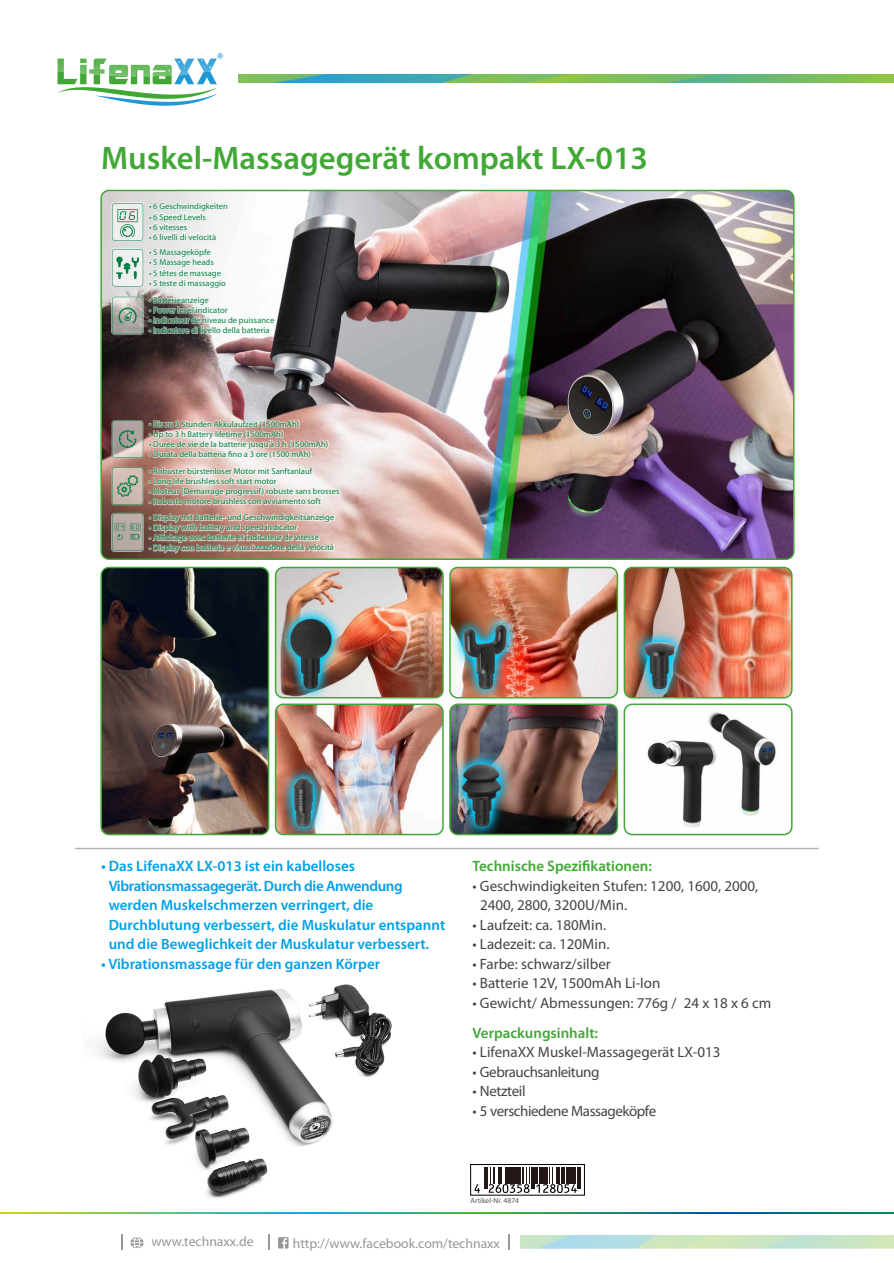
<style>
.page{position:relative;width:894px;height:1263px;background:#fff}
.page>*{position:absolute;margin:0;border:0;box-sizing:border-box;transform-origin:0 0}
.t1{font:600 32.7px "Myriad Pro";color:#41a836}
.t2{font:600 15px/19.5px "Myriad Pro";color:#00a0e9}
.t3{font:15px/19.5px "Myriad Pro";color:#474342}
.t4{font:15px "Myriad Pro";letter-spacing:-.03em;color:#474342}
.t5{font:600 15px "Myriad Pro";color:#41a836}
.t6{font:15px "Myriad Pro";letter-spacing:-.025em;color:#474342}
.t7{font:13.65px "Myriad Pro";color:#979797}
.t8{font:8.55px "Myriad Pro";color:#008041}
.t9{font:7.5px "Myriad Pro";color:#585757}
</style>
<div class="page">
<img style="left:100px;top:189px;width:695px;height:647px">
<img style="left:97px;top:984px;width:295px;height:215px">
<img style="left:148px;top:203px;width:192px;height:351px">
<div style="left:470px;top:1164px;width:114px;height:31px;background:#fff;border:1px solid #000"></div>
<svg style="left:474px;top:1167px;width:106px;height:26px"></svg>
<img style="left:111px;top:202px;width:33px;height:350px">
<svg style="left:112px;top:420px;width:31px;height:38px"></svg>
<svg style="left:112px;top:249px;width:31px;height:38px"></svg>
<svg style="left:112px;top:297px;width:31px;height:37px"></svg>
<svg style="left:112px;top:467px;width:31px;height:38px"></svg>
<svg style="left:112px;top:203px;width:31px;height:38px"></svg>
<svg style="left:112px;top:513px;width:31px;height:38px"></svg>
<hr style="left:75px;top:848px;width:743px;height:1px;background:#b3b3b4">
<svg style="left:278px;top:1237px;width:10px;height:11px"></svg>
<svg style="left:130px;top:1237px;width:13px;height:11px"></svg>
<svg style="left:121px;top:1234px;width:2px;height:16px"></svg>
<svg style="left:268px;top:1234px;width:2px;height:16px"></svg>
<svg style="left:508px;top:1234px;width:1px;height:16px"></svg>
<svg style="left:57px;top:53px;width:166px;height:53px"></svg>
<img style="left:239px;top:75px;width:654px;height:8px">
<h1 class="t1" style="left:101px;top:145px;width:548px">Muskel-Massagegerät kompakt LX-013</h1>
<p class="t8" style="left:149px;top:203px;width:80px">• 6 Geschwindigkeiten</p>
<p class="t8" style="left:149px;top:213px;width:58px">• 6 Speed Levels</p>
<p class="t8" style="left:149px;top:223px;width:40px">• 6 vitesses</p>
<p class="t8" style="left:149px;top:234px;width:69px">• 6 livelli di velocità</p>
<p class="t8" style="left:149px;top:249px;width:63px">• 5 Massageköpfe</p>
<p class="t8" style="left:149px;top:259px;width:66px">• 5 Massage heads</p>
<p class="t8" style="left:149px;top:269px;width:73px">• 5 têtes de massage</p>
<p class="t8" style="left:149px;top:280px;width:78px">• 5 teste di massaggio</p>
<p class="t8" style="left:149px;top:297px;width:61px">• Batterieanzeige</p>
<p class="t8" style="left:149px;top:307px;width:80px">• Power level indicator</p>
<p class="t8" style="left:149px;top:317px;width:127px">• Indicateur de niveau de puissance</p>
<p class="t8" style="left:149px;top:327px;width:122px">• Indicatore di livello della batteria</p>
<p class="t8" style="left:149px;top:421px;width:152px">• Bis zu 3 Stunden Akkulaufzeit (1500mAh)</p>
<p class="t8" style="left:149px;top:431px;width:136px">• Up to 3 h Battery lifetime (1500mAh)</p>
<p class="t8" style="left:149px;top:441px;width:181px">• Durée de vie de la batterie jusqu'à 3 h (1500mAh)</p>
<p class="t8" style="left:149px;top:451px;width:163px">• Durata della batteria fino a 3 ore (1500 mAh)</p>
<p class="t8" style="left:149px;top:468px;width:165px">• Robuster bürstenloser Motor mit Sanftanlauf</p>
<p class="t8" style="left:149px;top:478px;width:129px">• Long life brushless soft start motor</p>
<p class="t8" style="left:149px;top:488px;width:192px">• Moteur (Démarrage progressif) robuste sans brosses</p>
<p class="t8" style="left:149px;top:498px;width:173px">• Robusto motore brushless con avviamento soft</p>
<p class="t8" style="left:149px;top:514px;width:187px">• Display mit Batterie- und Geschwindigkeitsanzeige</p>
<p class="t8" style="left:149px;top:524px;width:150px">• Display with battery and speed indicator</p>
<p class="t8" style="left:149px;top:534px;width:171px">• Affichage avec batterie et indicateur de vitesse</p>
<p class="t8" style="left:149px;top:544px;width:186px">• Display con batteria e visualizzazione della velocitá</p>
<h2 class="t2" style="left:109px;top:857px;width:338px;text-indent:-8px">• Das LifenaXX LX-013 ist ein kabelloses Vibrationsmassagegerät. Durch die Anwendung werden Muskelschmerzen verringert, die Durchblutung verbessert, die Muskulatur entspannt und die Beweglichkeit der Muskulatur verbessert.</h2>
<h2 class="t2" style="left:101px;top:955px;width:280px">• Vibrationsmassage für den ganzen Körper</h2>
<h2 class="t5" style="left:472px;top:860px;width:181px">Technische Spezifikationen:</h2>
<h2 class="t3" style="left:480px;top:877px;width:280px;text-indent:-8px">• Geschwindigkeiten Stufen: 1200, 1600, 2000,<br>2400, 2800, 3200U/Min.</h2>
<h2 class="t3" style="left:472px;top:916px;width:135px">• Laufzeit: ca. 180Min.</h2>
<h2 class="t3" style="left:472px;top:936px;width:138px">• Ladezeit: ca. 120Min.</h2>
<h2 class="t3" style="left:472px;top:955px;width:140px">• Farbe: schwarz/silber</h2>
<h2 class="t3" style="left:472px;top:975px;width:189px">• Batterie 12V, 1500mAh Li-Ion</h2>
<h2 class="t3" style="left:472px;top:994px;width:300px">• Gewicht/ Abmessungen: 776g / 24 x 18 x 6 cm</h2>
<h2 class="t5" style="left:472px;top:1027px;width:127px">Verpackungsinhalt:</h2>
<h2 class="t3" style="left:472px;top:1044px;width:249px">• LifenaXX Muskel-Massagegerät LX-013</h2>
<h2 class="t4" style="left:472px;top:1066px;width:128px">• Gebrauchsanleitung</h2>
<h2 class="t6" style="left:472px;top:1085px;width:54px">• Netzteil</h2>
<h2 class="t4" style="left:472px;top:1105px;width:185px">• 5 verschiedene Massageköpfe</h2>
<p class="t9" style="left:470px;top:1198px;width:50px">Artikel-Nr. 4874</p>
<h3 class="t7" style="left:151px;top:1236px;width:104px">www.technaxx.de</h3>
<h3 class="t7" style="left:293px;top:1238px;width:208px">http://www.facebook.com/technaxx</h3>
</div>
